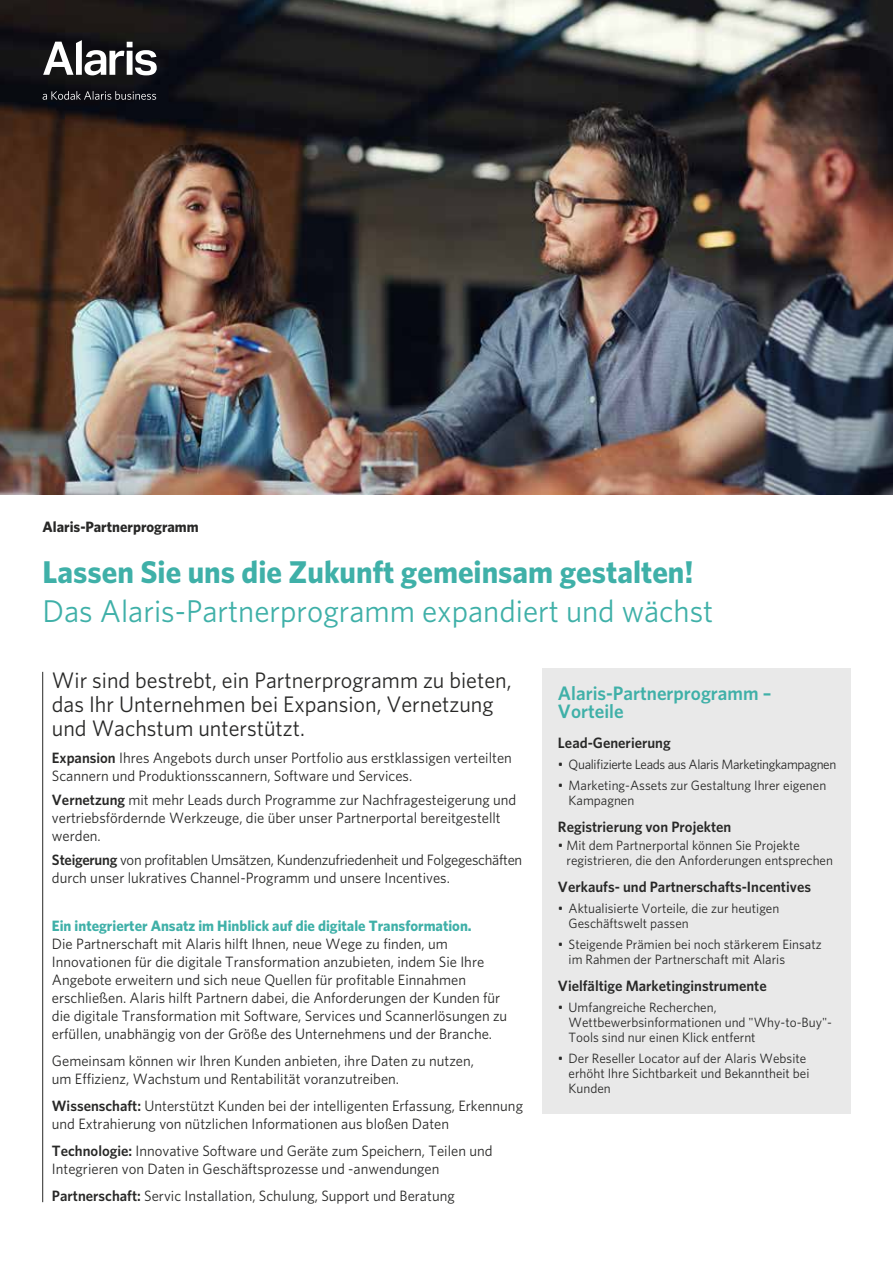
<style>
.page{position:relative;width:893px;height:1263px;background:#fff}
.page>*{position:absolute;margin:0;border:0;box-sizing:border-box;transform-origin:0 0}
.t1{font:31.5px "Whitney";color:#3fb0a8}
.t2{font:700 31.5px "Whitney";color:#3fb0a8}
.t3{font:22.5px/24px "Whitney";color:#282827}
.t4{font:600 19.5px/18px "Whitney";color:#3fb0a8}
.t5{font:15px/18px "Whitney";color:#282827}
.t6{font:15px/18px "Whitney";letter-spacing:-.02em;color:#282827}
.t7{font:600 15px "Whitney";color:#282827}
.t8{font:700 15px "Whitney";color:#3fb0a8}
.t9{font:700 15px "Whitney";color:#282827}
.t10{font:13.5px/15px "Whitney";color:#282827}
.t11{font:13.5px "Whitney";letter-spacing:-.025em;color:#282827}
.s1{font-weight:600}
</style>
<div class="page">
<hr style="left:42px;top:672px;width:1px;height:530px;background:#282827">
<div style="left:542px;top:668px;width:309px;height:445px;background:#e9e9e9"></div>
<img style="left:0;top:0;width:893px;height:495px">
<svg style="left:43px;top:40px;width:114px;height:35px"></svg>
<svg style="left:43px;top:91px;width:113px;height:9px"></svg>
<p class="t9" style="left:43px;top:516px;width:158px">Alaris-Partnerprogramm</p>
<h1 class="t2" style="left:43px;top:550px;width:653px">Lassen Sie uns die Zukunft gemeinsam gestalten!</h1>
<h1 class="t1" style="left:43px;top:590px;width:672px">Das Alaris-Partnerprogramm expandiert und wächst</h1>
<h2 class="t3" style="left:52px;top:667px;width:461px">Wir sind bestrebt, ein Partnerprogramm zu bieten, das Ihr Unternehmen bei Expansion, Vernetzung und Wachstum unterstützt.</h2>
<p class="t5" style="left:52px;top:748px;width:462px"><span class="s1">Expansion</span> Ihres Angebots durch unser Portfolio aus erstklassigen verteilten<br>Scannern und Produktionsscannern, Software und Services.</p>
<p class="t5" style="left:52px;top:790px;width:466px"><span class="s1">Vernetzung</span> mit mehr Leads durch Programme zur Nachfragesteigerung und vertriebsfördernde Werkzeuge, die über unser Partnerportal bereitgestellt werden.</p>
<p class="t6" style="left:52px;top:850px;width:472px"><span class="s1">Steigerung</span> von profitablen Umsätzen, Kundenzufriedenheit und Folgegeschäften durch unser lukratives Channel-Programm und unsere Incentives.</p>
<p class="t8" style="left:52px;top:915px;width:421px">Ein integrierter Ansatz im Hinblick auf die digitale Transformation.</p>
<p class="t5" style="left:52px;top:934px;width:457px">Die Partnerschaft mit Alaris hilft Ihnen, neue Wege zu finden, um Innovationen für die digitale Transformation anzubieten, indem Sie Ihre Angebote erweitern und sich neue Quellen für profitable Einnahmen erschließen. Alaris hilft Partnern dabei, die Anforderungen der Kunden für die digitale Transformation mit Software, Services und Scannerlösungen zu erfüllen, unabhängig von der Größe des Unternehmens und der Branche.</p>
<p class="t5" style="left:52px;top:1051px;width:424px">Gemeinsam können wir Ihren Kunden anbieten, ihre Daten zu nutzen, um Effizienz, Wachstum und Rentabilität voranzutreiben.</p>
<p class="t5" style="left:52px;top:1096px;width:473px"><span class="s1">Wissenschaft:</span> Unterstützt Kunden bei der intelligenten Erfassung, Erkennung und Extrahierung von nützlichen Informationen aus bloßen Daten</p>
<p class="t5" style="left:52px;top:1141px;width:442px"><span class="s1">Technologie:</span> Innovative Software und Geräte zum Speichern, Teilen und<br>Integrieren von Daten in Geschäftsprozesse und -anwendungen</p>
<p class="t5" style="left:52px;top:1186px;width:404px"><span class="s1">Partnerschaft:</span> Servic Installation, Schulung, Support und Beratung</p>
<h3 class="t4" style="left:558px;top:683px;width:215px">Alaris-Partnerprogramm –<br>Vorteile</h3>
<p class="t7" style="left:558px;top:732px;width:114px">Lead-Generierung</p>
<p class="t11" style="left:558px;top:755px;width:280px">• Qualifizierte Leads aus Alaris Marketingkampagnen</p>
<p class="t10" style="left:569px;top:777px;width:259px;text-indent:-11px">• Marketing-Assets zur Gestaltung Ihrer eigenen<br>Kampagnen</p>
<p class="t7" style="left:558px;top:816px;width:175px">Registrierung von Projekten</p>
<p class="t10" style="left:566px;top:837px;width:268px;text-indent:-9px">• Mit dem Partnerportal können Sie Projekte registrieren, die den Anforderungen entsprechen</p>
<p class="t7" style="left:558px;top:876px;width:255px">Verkaufs- und Partnerschafts-Incentives</p>
<p class="t10" style="left:569px;top:900px;width:212px;text-indent:-11px">• Aktualisierte Vorteile, die zur heutigen<br>Geschäftswelt passen</p>
<p class="t10" style="left:569px;top:936px;width:255px;text-indent:-11px">• Steigende Prämien bei noch stärkerem Einsatz im Rahmen der Partnerschaft mit Alaris</p>
<p class="t7" style="left:558px;top:975px;width:210px">Vielfältige Marketinginstrumente</p>
<p class="t10" style="left:569px;top:999px;width:265px;text-indent:-11px">• Umfangreiche Recherchen,<br>Wettbewerbsinformationen und "Why-to-Buy"-<br>Tools sind nur einen Klick entfernt</p>
<p class="t10" style="left:569px;top:1050px;width:242px;text-indent:-11px">• Der Reseller Locator auf der Alaris Website erhöht Ihre Sichtbarkeit und Bekanntheit bei<br>Kunden</p>
</div>
